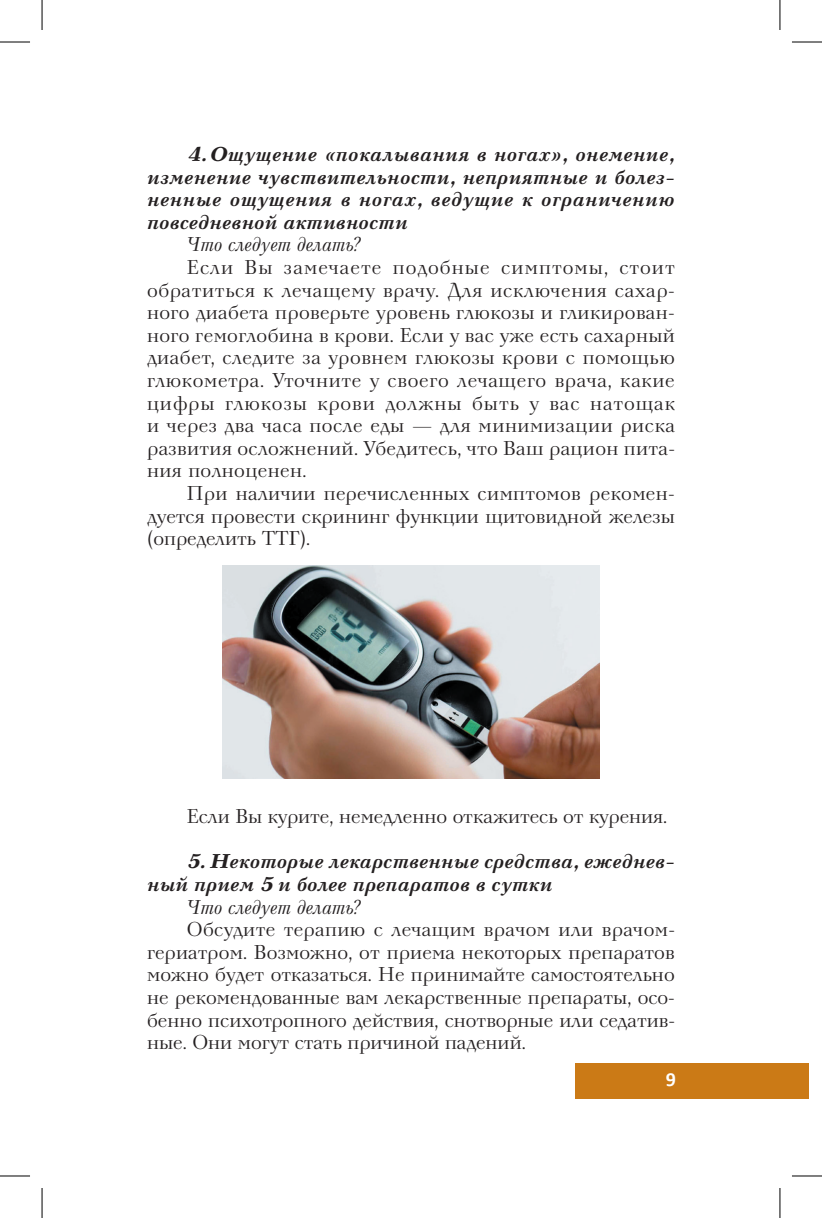
<style>
.page{position:relative;width:822px;height:1218px;background:#fff}
.page>*{position:absolute;margin:0;border:0;box-sizing:border-box;transform-origin:0 0}
.t1{font:20px/22.6px "Neva";color:#231f20;text-align:justify}
.t2{font:italic 700 20px/22.6px "Neva";color:#231f20;text-align:justify}
.t3{font:italic 20px "Neva";color:#231f20}
.t4{font:700 20px "Calibri";color:#fff}
</style>
<div class="page">
<div style="left:575px;top:1063px;width:232px;height:36px;background:#cb7a16"></div>
<img style="left:222px;top:566px;width:377px;height:212px">
<hr style="left:0;top:42px;width:30px;height:1px;background:#000">
<hr style="left:791px;top:42px;width:30px;height:1px;background:#000">
<hr style="left:0;top:1176px;width:30px;height:1px;background:#000">
<hr style="left:791px;top:1176px;width:30px;height:1px;background:#000">
<hr style="left:42px;top:0;width:1px;height:30px;background:#000">
<hr style="left:42px;top:1188px;width:1px;height:30px;background:#000">
<hr style="left:779px;top:0;width:1px;height:30px;background:#000">
<hr style="left:779px;top:1188px;width:1px;height:30px;background:#000">
<p class="t2" style="left:147px;top:144px;width:529px;text-indent:40px">4.Ощущение «покалывания в ногах», онемение, изменение чувствительности, неприятные и болез&shy;ненные ощущения в ногах, ведущие к ограничению повседневной активности</p>
<p class="t3" style="left:187px;top:233px;width:177px">Что следует делать?</p>
<p class="t1" style="left:147px;top:257px;width:529px;text-indent:40px">Если Вы замечаете подобные симптомы, стоит обратиться к лечащему врачу. Для исключения сахар&shy;ного диабета проверьте уровень глюкозы и гликирован&shy;ного гемоглобина в крови. Если у вас уже есть сахарный диабет, следите за уровнем глюкозы крови с помощью глюкометра. Уточните у своего лечащего врача, какие цифры глюкозы крови должны быть у вас натощак и через два часа после еды — для минимизации риска развития осложнений. Убедитесь, что Ваш рацион пита&shy;ния полноценен.</p>
<p class="t1" style="left:147px;top:483px;width:529px;text-indent:40px">При наличии перечисленных симптомов рекомен&shy;дуется провести скрининг функции щитовидной железы (определить ТТГ).</p>
<p class="t1" style="left:187px;top:806px;width:481px">Если Вы курите, немедленно откажитесь от курения.</p>
<p class="t2" style="left:147px;top:851px;width:529px;text-indent:40px">5. Некоторые лекарственные средства, ежеднев&shy;ный прием 5 и более препаратов в сутки</p>
<p class="t3" style="left:187px;top:895px;width:177px">Что следует делать?</p>
<p class="t1" style="left:147px;top:919px;width:529px;text-indent:40px">Обсудите терапию с лечащим врачом или врачом&shy;гериатром. Возможно, от приема некоторых препаратов можно будет отказаться. Не принимайте самостоятельно не рекомендованные вам лекарственные препараты, осо&shy;бенно психотропного действия, снотворные или седатив&shy;ные. Они могут стать причиной падений.</p>
<p class="t4" style="left:665px;top:1065px;width:12px">9</p>
</div>
